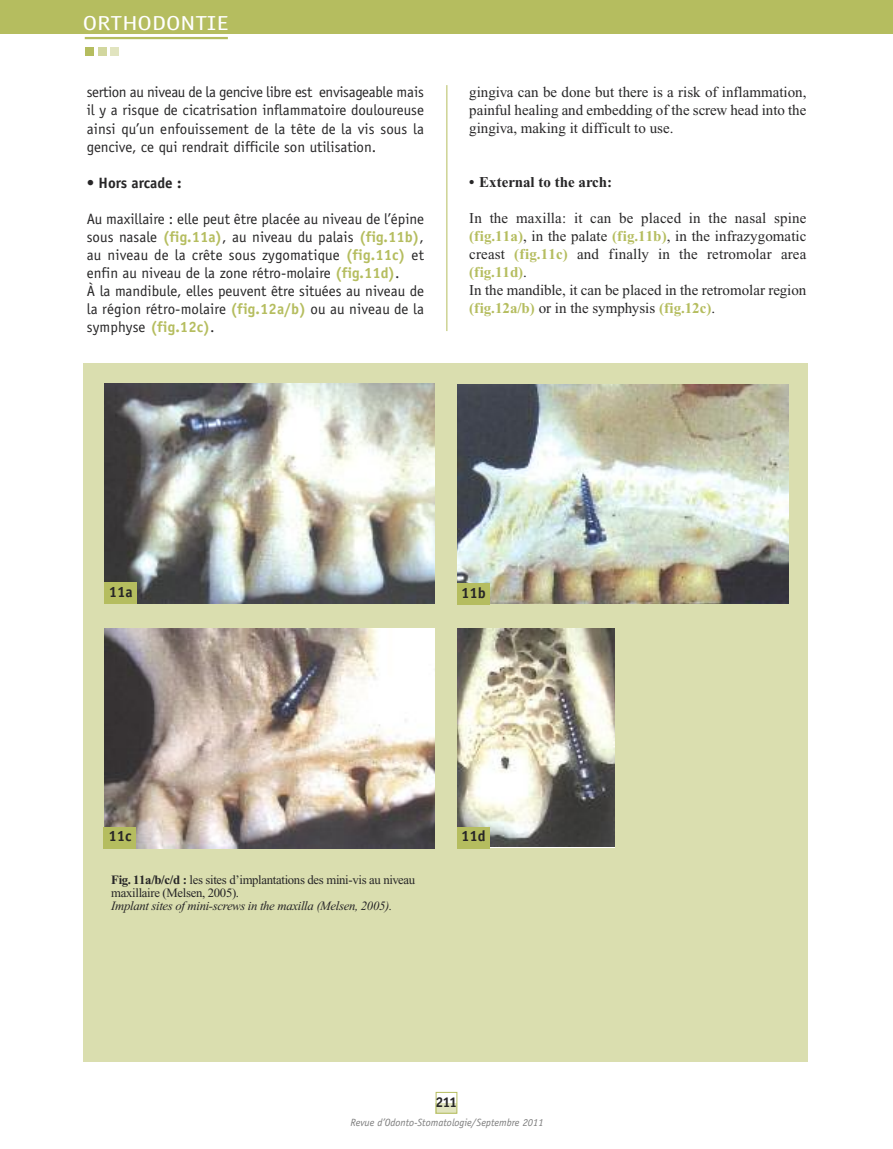
<style>
.page{position:relative;width:893px;height:1149px;background:#fff}
.page>*{position:absolute;margin:0;border:0;box-sizing:border-box;transform-origin:0 0}
.t1{font:20.25px "Officina Sans";color:#fff;scale:1.28 1}
.t2{font:15px/18px "Officina Sans";color:#272627;text-align:justify}
.t3{font:15px/18px "Times New Roman";letter-spacing:.005em;color:#272627;text-align:justify}
.t4{font:700 15px "Officina Sans";color:#272627}
.t5{font:700 15px "Times New Roman";color:#272627}
.t6{font:700 14.25px "Officina Sans";color:#272627}
.t7{font:12.75px/12.8px "Times New Roman";letter-spacing:-.025em;color:#272627}
.t8{font:italic 12.75px "Times New Roman";letter-spacing:-.025em;color:#272627}
.t9{font:italic 10.5px "Officina Sans";color:#7d7d7d}
.s1{font-weight:700;color:#b5bd5f}
.s2{font-weight:700}
</style>
<div class="page">
<div style="left:436px;top:1102px;width:21px;height:11px;background:#e1e4bf"></div>
<div style="left:436px;top:1091px;width:21px;height:22px;border:1px solid #b5bd5f"></div>
<div style="left:0;top:0;width:893px;height:34px;background:#b5bd5f"></div>
<div style="left:85px;top:47px;width:9px;height:8px;background:#b5bd5f"></div>
<div style="left:98px;top:47px;width:8px;height:8px;background:#d2d79f"></div>
<div style="left:111px;top:47px;width:8px;height:8px;background:#e1e4bf"></div>
<hr style="left:85px;top:37px;width:143px;height:2px;background:#b5bd5f">
<hr style="left:446px;top:85px;width:1px;height:246px;background:#b5bd5f">
<div style="left:83px;top:363px;width:725px;height:698px;background:#dadeaf"></div>
<img style="left:104px;top:383px;width:331px;height:220px">
<div style="left:104px;top:582px;width:33px;height:21px;background:#b5bd5f"></div>
<img style="left:457px;top:384px;width:331px;height:219px">
<img style="left:104px;top:628px;width:331px;height:219px">
<img style="left:457px;top:628px;width:158px;height:218px">
<div style="left:457px;top:583px;width:33px;height:21px;background:#b5bd5f"></div>
<div style="left:104px;top:826px;width:32px;height:21px;background:#b5bd5f"></div>
<div style="left:457px;top:826px;width:33px;height:21px;background:#b5bd5f"></div>
<h1 class="t1" style="left:83px;top:15px;width:115px">ORTHODONTIE</h1>
<p class="t2" style="left:87px;top:85px;width:339px">sertion au niveau de la gencive libre est envisageable mais il y a risque de cicatrisation inflammatoire douloureuse ainsi qu’un enfouissement de la tête de la vis sous la gencive, ce qui rendrait difficile son utilisation.</p>
<p class="t4" style="left:87px;top:177px;width:96px">• Hors arcade :</p>
<p class="t2" style="left:87px;top:211px;width:339px;text-align:left">Au maxillaire : elle peut être placée au niveau de l’épine sous nasale <span class="s1">(fig.11a)</span>, au niveau du palais <span class="s1">(fig.11b)</span>, au niveau de la crête sous zygomatique <span class="s1">(fig.11c)</span> et enfin au niveau de la zone rétro-molaire <span class="s1">(fig.11d)</span>.<br>À la mandibule, elles peuvent être situées au niveau de la région rétro-molaire <span class="s1">(fig.12a/b)</span> ou au niveau de la symphyse <span class="s1">(fig.12c)</span>.</p>
<p class="t3" style="left:469px;top:84px;width:339px">gingiva can be done but there is a risk of inflammation, painful healing and embedding of the screw head into the gingiva, making it difficult to use.</p>
<p class="t5" style="left:469px;top:177px;width:144px">• External to the arch:</p>
<p class="t3" style="left:469px;top:210px;width:339px;text-align:left">In the maxilla: it can be placed in the nasal spine <span class="s1">(fig.11a)</span>, in the palate <span class="s1">(fig.11b)</span>, in the infrazygomatic creast <span class="s1">(fig.11c)</span> and finally in the retromolar area <span class="s1">(fig.11d)</span>.<br>In the mandible, it can be placed in the retromolar region <span class="s1">(fig.12a/b)</span> or in the symphysis <span class="s1">(fig.12c)</span>.</p>
<p class="t4" style="left:109px;top:586px;width:25px">11a</p>
<p class="t4" style="left:461px;top:586px;width:26px">11b</p>
<p class="t4" style="left:108px;top:830px;width:25px">11c</p>
<p class="t4" style="left:461px;top:830px;width:26px">11d</p>
<p class="t7" style="left:111px;top:874px;width:306px"><span class="s2">Fig. 11a/b/c/d :</span> les sites d’implantations des mini-vis au niveau maxillaire (Melsen, 2005).</p>
<p class="t8" style="left:111px;top:900px;width:282px">Implant sites of mini-screws in the maxilla (Melsen, 2005).</p>
<p class="t6" style="left:435px;top:1096px;width:23px">211</p>
<p class="t9" style="left:350px;top:1117px;width:195px">Revue d’Odonto-Stomatologie/Septembre 2011</p>
</div>
